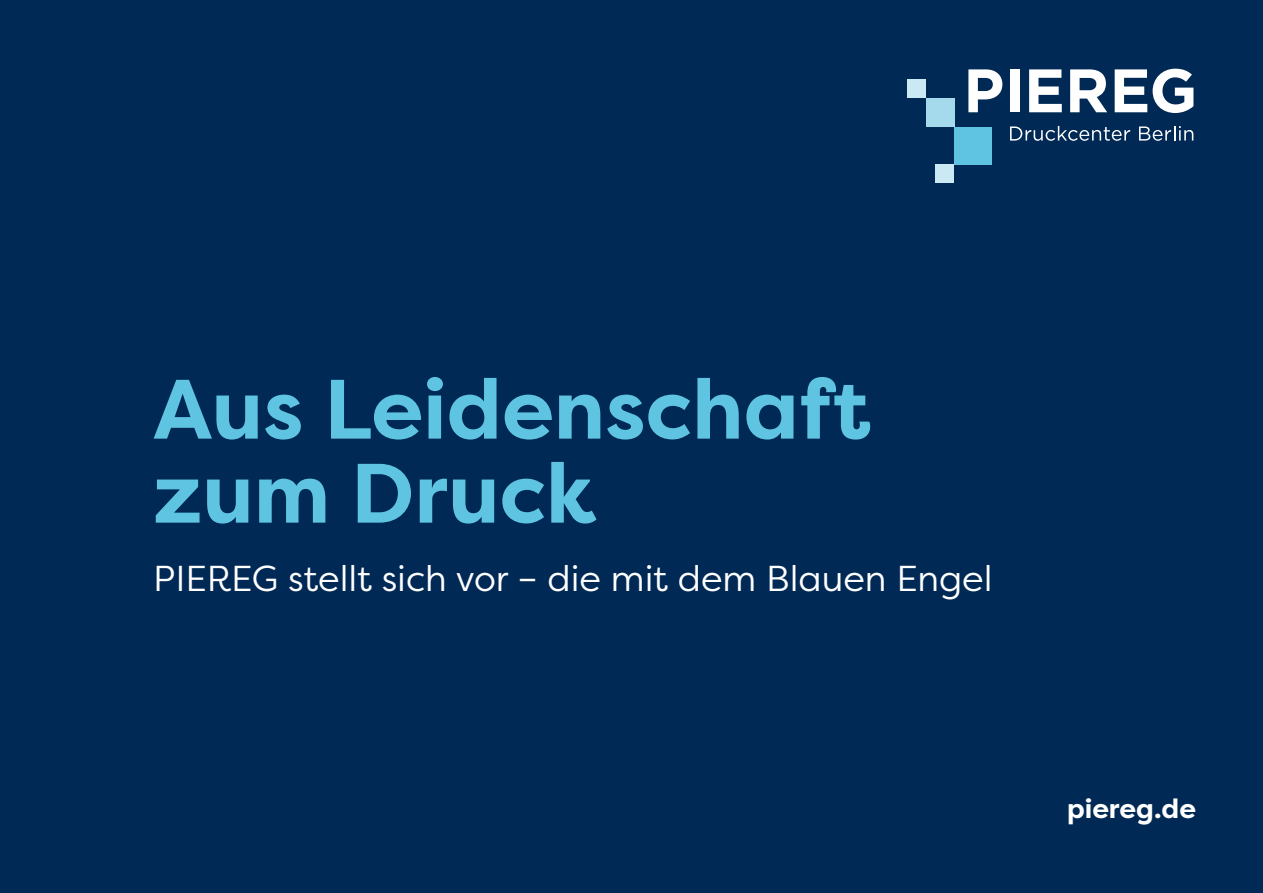
<style>
.page{position:relative;width:1263px;height:893px;background:#002a55}
.page>*{position:absolute;margin:0;border:0;box-sizing:border-box;transform-origin:0 0}
.t1{font:700 84px/84px "Filson Pro";color:#5ec4e1}
.t2{font:36px "Filson Pro";color:#fff}
.t3{font:700 27px "Filson Pro";color:#fff}
</style>
<div class="page">
<div style="left:907px;top:79px;width:19px;height:19px;background:#cbe9f5"></div>
<div style="left:926px;top:98px;width:28px;height:29px;background:#a5daed"></div>
<div style="left:954px;top:127px;width:38px;height:37px;background:#5ec4e1"></div>
<div style="left:935px;top:164px;width:19px;height:19px;background:#cbe9f5"></div>
<svg style="left:968px;top:69px;width:34px;height:43px"></svg>
<div style="left:1010px;top:69px;width:9px;height:43px;background:#fff"></div>
<svg style="left:1029px;top:69px;width:33px;height:43px"></svg>
<svg style="left:1070px;top:69px;width:37px;height:43px"></svg>
<svg style="left:1115px;top:69px;width:78px;height:44px"></svg>
<svg style="left:1010px;top:126px;width:120px;height:15px"></svg>
<svg style="left:1139px;top:126px;width:54px;height:15px"></svg>
<h1 class="t1" style="left:153px;top:369px;width:719px">Aus Leidenschaft zum Druck</h1>
<p class="t2" style="left:153px;top:555px;width:841px">PIEREG stellt sich vor – die mit dem Blauen Engel</p>
<p class="t3" style="left:1067px;top:792px;width:131px">piereg.de</p>
</div>
